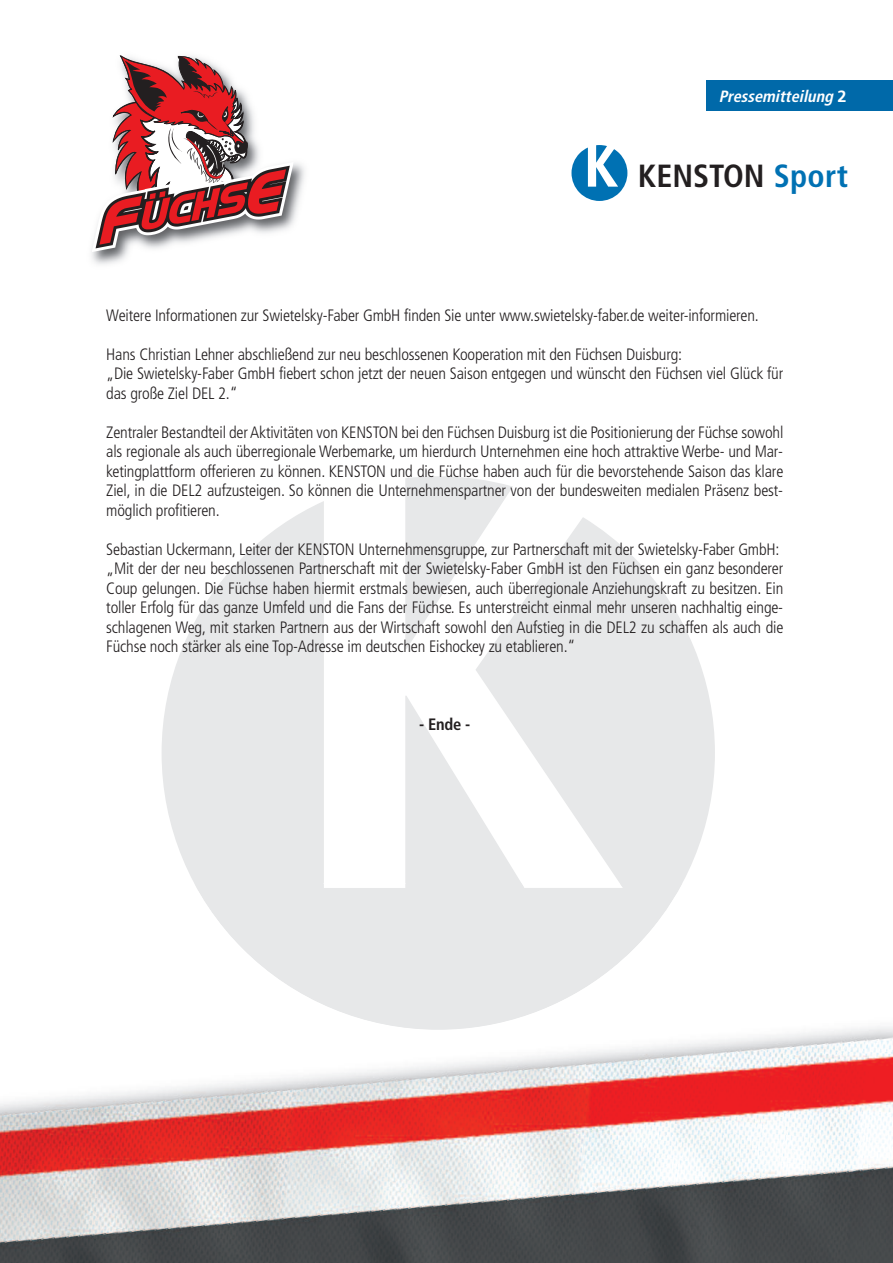
<style>
.page{position:relative;width:893px;height:1263px;background:#fff}
.page>*{position:absolute;margin:0;border:0;box-sizing:border-box;transform-origin:0 0}
.t1{font:700 condensed 32.1px "Frutiger";color:#231f20}
.t2{font:300 condensed 16.5px/19.5px "Frutiger";letter-spacing:-.01em;color:#231f20}
.t3{font:700 condensed 16.5px "Frutiger";color:#231f20}
.t4{font:italic 700 condensed 16.35px "Frutiger";color:#fff}
.s1{font-style:normal;font-stretch:normal}
.s2{color:#0071b3}
</style>
<div class="page">
<svg style="left:405px;top:476px;width:108px;height:25px;background:#eaebec"></svg>
<svg style="left:162px;top:501px;width:553px;height:382px;fill:#e7e8e9"></svg>
<div style="left:706px;top:81px;width:187px;height:30px;background:#0069a9"></div>
<svg style="left:571px;top:145px;width:56px;height:56px"></svg>
<img style="left:91px;top:163px;width:214px;height:102px">
<svg style="left:92px;top:55px;width:202px;height:197px"></svg>
<img style="left:0;top:904px;width:893px;height:359px">
<img style="left:225px;top:929px;width:385px;height:101px">
<p class="t4" style="left:719px;top:89px;width:129px">Pressemitteilung <span class="s1">2</span></p>
<h1 class="t1" style="left:638px;top:163px;width:212px">KENSTON <span class="s2">Sport</span></h1>
<p class="t2" style="left:106px;top:306px;width:654px">Weitere Informationen zur Swietelsky-Faber GmbH finden Sie unter www.swietelsky-faber.de weiter-informieren.</p>
<p class="t2" style="left:106px;top:345px;width:678px">Hans Christian Lehner abschließend zur neu beschlossenen Kooperation mit den Füchsen Duisburg:<br>„Die Swietelsky-Faber GmbH fiebert schon jetzt der neuen Saison entgegen und wünscht den Füchsen viel Glück für das große Ziel DEL 2.“</p>
<p class="t2" style="left:106px;top:423px;width:678px;text-align:justify">Zentraler Bestandteil derAktivitäten von KENSTON bei den Füchsen Duisburg ist die Positionierung der Füchse sowohl als regionale als auch überregionale Werbemarke, um hierdurch Unternehmen eine hoch attraktive Werbe- und Mar&shy;ketingplattform offerieren zu können. KENSTON und die Füchse haben auch für die bevorstehende Saison das klare Ziel, in die DEL2 aufzusteigen. So können die Unternehmenspartner von der bundesweiten medialen Präsenz best&shy;möglich profitieren.</p>
<p class="t2" style="left:106px;top:540px;width:678px">Sebastian Uckermann, Leiter der KENSTON Unternehmensgruppe, zur Partnerschaft mit der Swietelsky-Faber GmbH: „Mit der der neu beschlossenen Partnerschaft mit der Swietelsky-Faber GmbH ist den Füchsen ein ganz besonderer Coup gelungen. Die Füchse haben hiermit erstmals bewiesen, auch überregionale Anziehungskraft zu besitzen. Ein toller Erfolg für das ganze Umfeld und die Fans der Füchse. Es unterstreicht einmal mehr unseren nachhaltig einge&shy;schlagenen Weg, mit starken Partnern aus der Wirtschaft sowohl den Aufstieg in die DEL2 zu schaffen als auch die Füchse noch stärker als eine Top-Adresse im deutschen Eishockey zu etablieren.“</p>
<p class="t3" style="left:419px;top:718px;width:53px">- Ende -</p>
</div>
